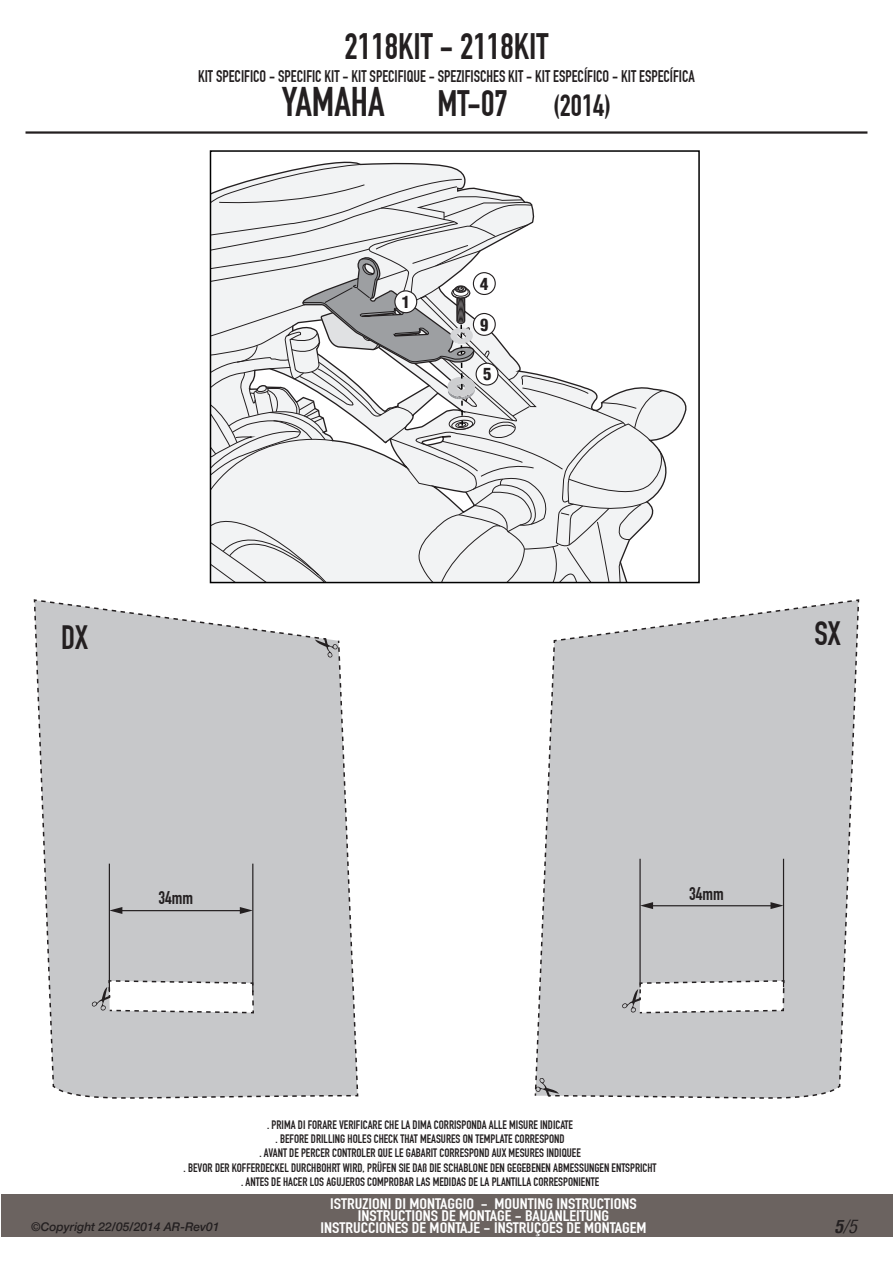
<style>
.page{position:relative;width:893px;height:1263px;background:#fff}
.page>*{position:absolute;margin:0;border:0;box-sizing:border-box;transform-origin:0 0}
.t1{font:40.5px "DIN Engschrift Alternate";color:#231f20}
.t2{font:36px "DIN Engschrift Alternate";color:#231f20}
.t3{font:33px "DIN Engschrift";color:#231f20}
.t4{font:30px "DIN Engschrift Alternate";color:#231f20}
.t5{font:18px "DIN Engschrift";color:#231f20}
.t6{font:italic condensed 18px "Helvetica";color:#231f20}
.t7{font:16.5px "DIN Engschrift Alternate";color:#231f20;scale:.95 1}
.t8{font:900 condensed 16.5px "Helvetica";color:#231f20}
.t9{font:15px/12px "DIN Engschrift Alternate";color:#fff;text-align:center;scale:1.2 1}
.t10{font:12px/14.4px "DIN Engschrift Alternate";color:#231f20;text-align:center}
.t11{font:italic 500 12px "Helvetica Neue";color:#231f20}
.s1{font-size:36px}
.s2{font-weight:700}
</style>
<div class="page">
<div style="left:1px;top:1194px;width:891px;height:43px;background:#6b6360"></div>
<hr style="left:26px;top:131px;width:841px;height:3px;background:#231f20">
<svg style="left:322px;top:161px;width:365px;height:316px"></svg>
<svg style="left:210px;top:164px;width:456px;height:418px"></svg>
<div style="left:395px;top:291px;width:22px;height:22px;background:#fff;border-radius:50%"></div>
<div style="left:394px;top:290px;width:23px;height:23px;border:1px solid #231f20;border-radius:50%"></div>
<div style="left:473px;top:273px;width:22px;height:21px;background:#fff;border-radius:50%"></div>
<div style="left:473px;top:272px;width:23px;height:23px;border:1px solid #231f20;border-radius:50%"></div>
<div style="left:473px;top:313px;width:22px;height:22px;background:#fff;border-radius:50%"></div>
<div style="left:473px;top:313px;width:23px;height:23px;border:1px solid #231f20;border-radius:50%"></div>
<div style="left:476px;top:363px;width:22px;height:22px;background:#fff;border-radius:50%"></div>
<div style="left:476px;top:363px;width:22px;height:23px;border:1px solid #231f20;border-radius:50%"></div>
<svg style="left:33px;top:599px;width:326px;height:500px;background:#cccdce"></svg>
<svg style="left:534px;top:599px;width:326px;height:500px;background:#cccdce"></svg>
<h2 class="t2" style="left:345px;top:25px;width:205px">2118KIT - 2118KIT</h2>
<h3 class="t7" style="left:198px;top:67px;width:524px">KIT SPECIFICO - SPECIFIC KIT - KIT SPECIFIQUE - SPEZIFISCHES KIT - KIT ESPECÍFICO - KIT ESPECÍFICA</h3>
<h1 class="t1" style="left:282px;top:78px;width:104px">YAMAHA</h1>
<h3 class="t4" style="left:437px;top:88px;width:175px"><span class="s1">MT-07</span> (2014)</h3>
<h3 class="t8" style="left:402px;top:291px;width:10px">1</h3>
<h3 class="t8" style="left:480px;top:273px;width:10px">4</h3>
<h3 class="t8" style="left:480px;top:314px;width:10px">9</h3>
<h3 class="t8" style="left:483px;top:364px;width:10px">5</h3>
<h3 class="t3" style="left:61px;top:618px;width:28px">DX</h3>
<h3 class="t3" style="left:814px;top:614px;width:28px">SX</h3>
<h3 class="t5" style="left:159px;top:887px;width:36px">34mm</h3>
<h3 class="t5" style="left:689px;top:883px;width:36px">34mm</h3>
<p class="t10" style="left:184px;top:1117px;width:474px">. PRIMA DI FORARE VERIFICARE CHE LA DIMA CORRISPONDA ALLE MISURE INDICATE<br>. BEFORE DRILLING HOLES CHECK THAT MEASURES ON TEMPLATE CORRESPOND<br>. AVANT DE PERCER CONTROLER QUE LE GABARIT CORRESPOND AUX MESURES INDIQUEE<br>. BEVOR DER KOFFERDECKEL DURCHBOHRT WIRD, PRÜFEN SIE DAß DIE SCHABLONE DEN GEGEBENEN ABMESSUNGEN ENTSPRICHT . ANTES DE HACER LOS AGUJEROS COMPROBAR LAS MEDIDAS DE LA PLANTILLA CORRESPONIENTE</p>
<p class="t11" style="left:31px;top:1220px;width:190px">©Copyright 22/05/2014 AR-Rev01</p>
<p class="t9" style="left:320px;top:1197px;width:273px">ISTRUZIONI DI MONTAGGIO - MOUNTING INSTRUCTIONS<br>INSTRUCTIONS DE MONTAGE - BAUANLEITUNG<br>INSTRUCCIONES DE MONTAJE - INSTRUÇÕES DE MONTAGEM</p>
<h3 class="t6" style="left:834px;top:1215px;width:25px"><span class="s2">5</span>/5</h3>
</div>
